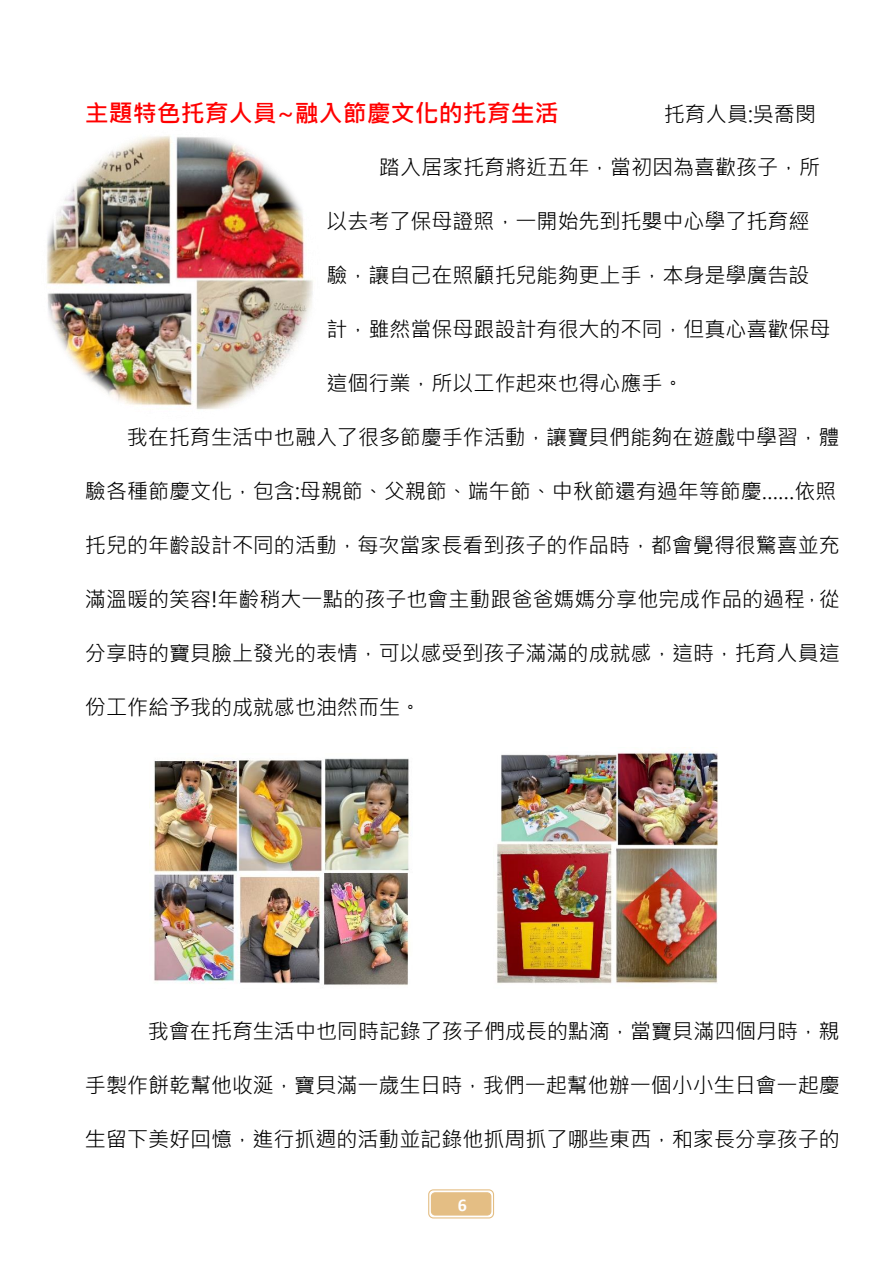
<style>
.page{position:relative;width:893px;height:1263px;background:#fff}
.page>*{position:absolute;margin:0;border:0;box-sizing:border-box;transform-origin:0 0}
.t1{font:700 24px "Microsoft Jheng Hei";color:#f00}
.t2{font:21px "Microsoft Jheng Hei";color:#000}
.t3{font:700 18px "Calibri";color:#fff}
</style>
<div class="page">
<svg style="left:429px;top:1190px;width:65px;height:28px"></svg>
<div style="left:428px;top:1189px;width:66px;height:29px;border:1px solid #e4be84;border-radius:5px"></div>
<div style="left:431px;top:1193px;width:60px;height:22px;background:#e4be84;border-radius:4px"></div>
<div style="left:431px;top:1192px;width:60px;height:23px;border:1px solid #e4be84;border-radius:4px"></div>
<img style="left:438px;top:1213px;width:49px;height:3px">
<img style="left:47px;top:135px;width:266px;height:275px">
<img style="left:153px;top:758px;width:257px;height:227px">
<img style="left:497px;top:747px;width:221px;height:237px">
<p class="t1" style="left:85px;top:96px;width:475px">主題特色托育人員~融入節慶文化的托育生活</p>
<p class="t2" style="left:664px;top:99px;width:154px">托育人員:吳喬閔</p>
<p class="t2" style="left:379px;top:152px;width:443px">踏入居家托育將近五年，當初因為喜歡孩子，所</p>
<p class="t2" style="left:326px;top:206px;width:485px">以去考了保母證照，一開始先到托嬰中心學了托育經</p>
<p class="t2" style="left:326px;top:260px;width:485px">驗，讓自己在照顧托兒能夠更上手，本身是學廣告設</p>
<p class="t2" style="left:326px;top:314px;width:506px">計，雖然當保母跟設計有很大的不同，但真心喜歡保母</p>
<p class="t2" style="left:326px;top:368px;width:359px">這個行業，所以工作起來也得心應手。</p>
<p class="t2" style="left:127px;top:422px;width:714px">我在托育生活中也融入了很多節慶手作活動，讓寶貝們能夠在遊戲中學習，體</p>
<p class="t2" style="left:85px;top:476px;width:753px">驗各種節慶文化，包含:母親節、父親節、端午節、中秋節還有過年等節慶……依照</p>
<p class="t2" style="left:85px;top:530px;width:757px">托兒的年齡設計不同的活動，每次當家長看到孩子的作品時，都會覺得很驚喜並充</p>
<p class="t2" style="left:85px;top:584px;width:756px">滿溫暖的笑容!年齡稍大一點的孩子也會主動跟爸爸媽媽分享他完成作品的過程，從</p>
<p class="t2" style="left:85px;top:638px;width:756px">分享時的寶貝臉上發光的表情，可以感受到孩子滿滿的成就感，這時，托育人員這</p>
<p class="t2" style="left:85px;top:692px;width:338px">份工作給予我的成就感也油然而生。</p>
<p class="t2" style="left:148px;top:1016px;width:693px">我會在托育生活中也同時記錄了孩子們成長的點滴，當寶貝滿四個月時，親</p>
<p class="t2" style="left:85px;top:1070px;width:756px">手製作餅乾幫他收涎，寶貝滿一歲生日時，我們一起幫他辦一個小小生日會一起慶</p>
<p class="t2" style="left:85px;top:1124px;width:757px">生留下美好回憶，進行抓週的活動並記錄他抓周抓了哪些東西，和家長分享孩子的</p>
<p class="t3" style="left:458px;top:1198px;width:11px">6</p>
</div>
